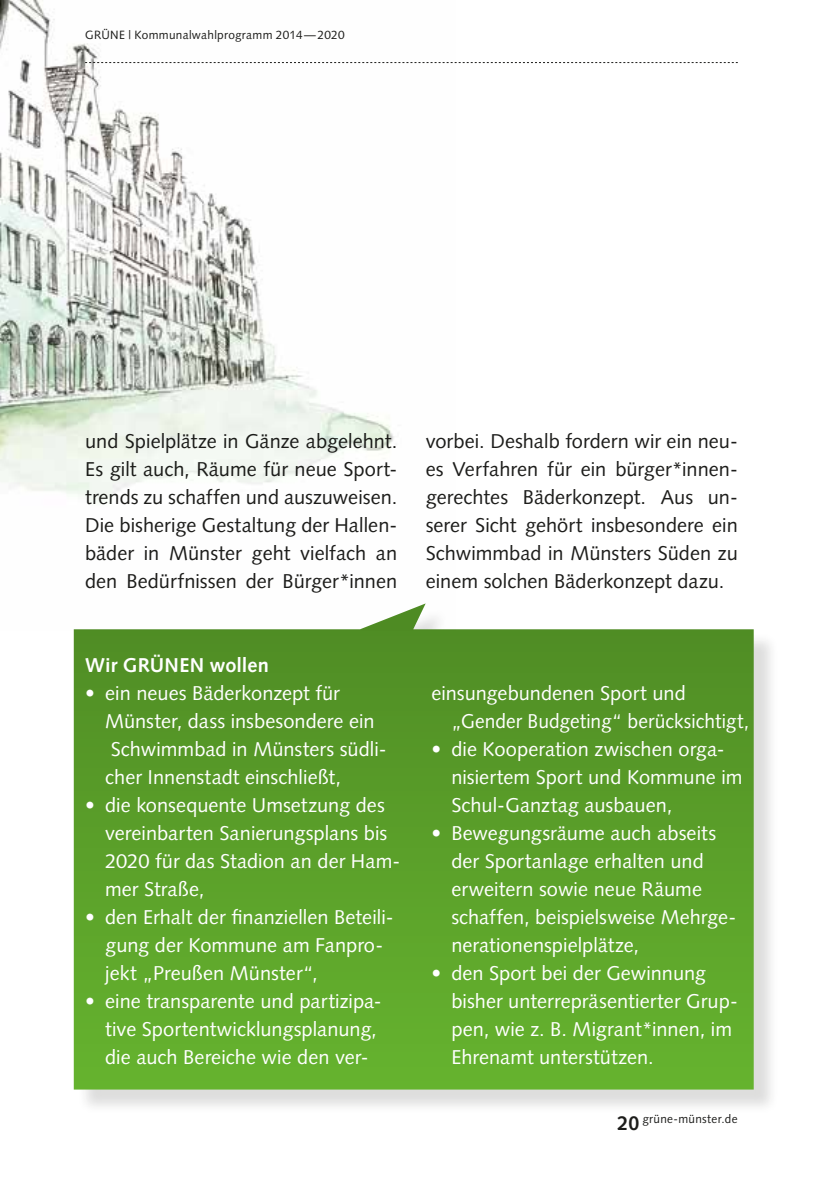
<style>
.page{position:relative;width:840px;height:1191px;background:#fff}
.page>*{position:absolute;margin:0;border:0;box-sizing:border-box;transform-origin:0 0}
.t1{font:20px/28px "Syntax LT Std";color:#fff}
.t2{font:20px/28px "Syntax LT Std";color:#1d1d1b;text-align:justify}
.t3{font:700 20px "Syntax LT Std";color:#fff}
.t4{font:12px "Syntax LT Std";letter-spacing:.025em;color:#1d1d1b}
.s1{font-weight:700;font-size:20px}
</style>
<div class="page">
<div style="left:77px;top:608px;width:701px;height:506px;background:#1d1d1b;opacity:.15"></div>
<svg style="left:74px;top:608px;width:679px;height:481px;background:#5ea22d"></svg>
<svg style="left:455px;top:62px;width:282px;height:1px"></svg>
<img style="left:0;top:0;width:455px;height:631px">
<p class="t4" style="left:85px;top:28px;width:261px">GRÜNE | Kommunalwahlprogramm 2014—2020</p>
<p class="t2" style="left:85px;top:427px;width:313px">und Spielplätze in Gänze abgelehnt.<br>Es gilt auch, Räume für neue Sport&shy;trends zu schaffen und auszuweisen.<br>Die bisherige Gestaltung der Hallen&shy;bäder in Münster geht vielfach an den Bedürfnissen der Bürger*innen</p>
<p class="t2" style="left:425px;top:427px;width:313px">vorbei. Deshalb fordern wir ein neu&shy;es Verfahren für ein bürger*innen&shy;gerechtes Bäderkonzept. Aus un&shy;serer Sicht gehört insbesondere ein Schwimmbad in Münsters Süden zu einem solchen Bäderkonzept dazu.</p>
<p class="t3" style="left:85px;top:654px;width:185px">Wir GRÜNEN wollen</p>
<p class="t1" style="left:105px;top:679px;width:283px;text-indent:-20px">• ein neues Bäderkonzept für<br>Münster, dass insbesondere ein<br>Schwimmbad in Münsters südli&shy;cher Innenstadt einschließt,</p>
<p class="t1" style="left:105px;top:791px;width:296px;text-indent:-20px">• die konsequente Umsetzung des vereinbarten Sanierungsplans bis<br>2020 für das Stadion an der Ham&shy;mer Straße,</p>
<p class="t1" style="left:105px;top:903px;width:290px;text-indent:-20px">• den Erhalt der finanziellen Beteili&shy;gung der Kommune am Fanpro&shy;jekt „Preußen Münster“,</p>
<p class="t1" style="left:105px;top:987px;width:278px;text-indent:-20px">• eine transparente und partizipa&shy;tive Sportentwicklungsplanung, die auch Bereiche wie den ver-</p>
<p class="t1" style="left:451px;top:679px;width:299px;text-indent:-20px">einsungebundenen Sport und „Gender Budgeting“ berücksichtigt,</p>
<p class="t1" style="left:451px;top:735px;width:292px;text-indent:-20px">• die Kooperation zwischen orga&shy;nisiertem Sport und Kommune im<br>Schul-Ganztag ausbauen,</p>
<p class="t1" style="left:451px;top:819px;width:286px;text-indent:-20px">• Bewegungsräume auch abseits der Sportanlage erhalten und erweitern sowie neue Räume schaffen, beispielsweise Mehrge&shy;nerationenspielplätze,</p>
<p class="t1" style="left:451px;top:959px;width:288px;text-indent:-20px">• den Sport bei der Gewinnung bisher unterrepräsentierter Grup&shy;pen, wie z. B. Migrant*innen, im<br>Ehrenamt unterstützen.</p>
<p class="t4" style="left:617px;top:1111px;width:122px"><span class="s1">20</span> grüne-münster.de</p>
</div>
